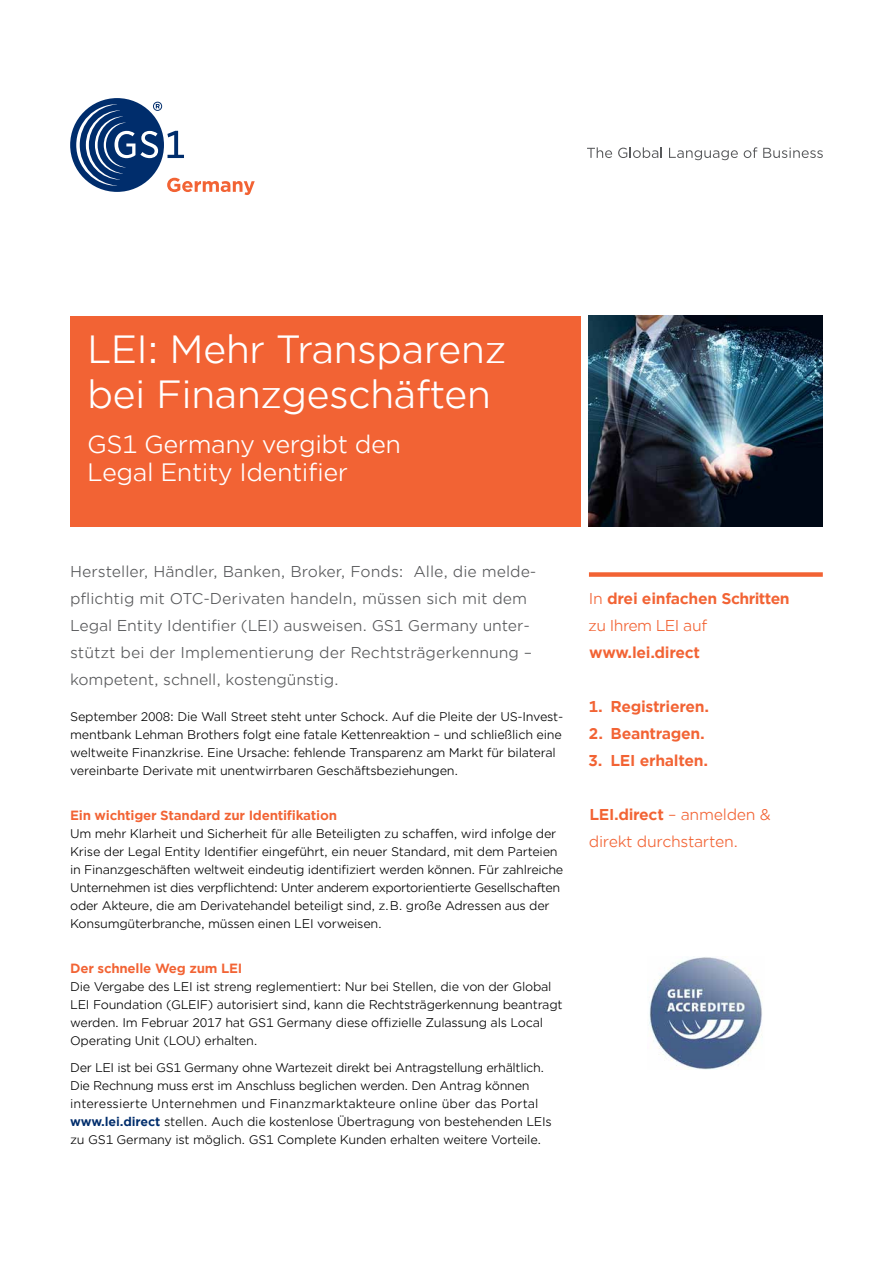
<style>
.page{position:relative;width:893px;height:1263px;background:#fff}
.page>*{position:absolute;margin:0;border:0;box-sizing:border-box;transform-origin:0 0}
.t1{font:37.5px/45px "Gotham Office";letter-spacing:-.02em;color:#fff}
.t2{font:24px/28.5px "Gotham Office";letter-spacing:-.02em;color:#fff}
.t3{font:15px/27px "Gotham Office";color:#58595b}
.t4{font:700 15px/27px "Gotham Office";letter-spacing:-.02em;color:#f26334}
.t5{font:15px/27px "Gotham Office";letter-spacing:-.02em;color:#f26334}
.t6{font:700 12.75px "Gotham Office";letter-spacing:-.02em;color:#f26334}
.t7{font:12px/18px "Gotham Office";letter-spacing:-.02em;color:#000}
.s1{font-weight:700;color:#002d6c}
.s2{font-weight:400}
.s3{font-weight:700}
</style>
<div class="page">
<div style="left:70px;top:98px;width:94px;height:94px;background:#002d6c;border-radius:50%"></div>
<svg style="left:76px;top:102px;width:179px;height:93px"></svg>
<svg style="left:587px;top:147px;width:25px;height:11px"></svg>
<svg style="left:618px;top:147px;width:44px;height:11px"></svg>
<svg style="left:669px;top:148px;width:69px;height:12px"></svg>
<svg style="left:744px;top:147px;width:13px;height:11px"></svg>
<svg style="left:763px;top:148px;width:60px;height:10px"></svg>
<div style="left:70px;top:316px;width:510px;height:210px;background:#f26334"></div>
<div style="left:589px;top:572px;width:234px;height:5px;background:#f26334"></div>
<img style="left:589px;top:316px;width:234px;height:210px">
<img style="left:649px;top:957px;width:113px;height:112px">
<h1 class="t1" style="left:87px;top:325px;width:421px">LEI: Mehr Transparenz bei Finanzgeschäften</h1>
<h2 class="t2" style="left:87px;top:429px;width:316px">GS1 Germany vergibt den<br>Legal Entity Identifier</h2>
<p class="t3" style="left:70px;top:557px;width:468px">Hersteller, Händler, Banken, Broker, Fonds: Alle, die melde&shy;pflichtig mit OTC-Derivaten handeln, müssen sich mit dem Legal Entity Identifier (LEI) ausweisen. GS1 Germany unter&shy;stützt bei der Implementierung der Rechtsträgerkennung – kompetent, schnell, kostengünstig.</p>
<p class="t7" style="left:70px;top:707px;width:495px">September 2008: Die Wall Street steht unter Schock. Auf die Pleite der US-Invest&shy;mentbank Lehman Brothers folgt eine fatale Kettenreaktion – und schließlich eine weltweite Finanzkrise. Eine Ursache: fehlende Transparenz am Markt für bilateral vereinbarte Derivate mit unentwirrbaren Geschäftsbeziehungen.</p>
<p class="t6" style="left:70px;top:806px;width:268px">Ein wichtiger Standard zur Identifikation</p>
<p class="t7" style="left:70px;top:824px;width:495px">Um mehr Klarheit und Sicherheit für alle Beteiligten zu schaffen, wird infolge der Krise der Legal Entity Identifier eingeführt, ein neuer Standard, mit dem Parteien in Finanzgeschäften weltweit eindeutig identifiziert werden können. Für zahlreiche Unternehmen ist dies verpflichtend: Unter anderem exportorientierte Gesellschaften oder Akteure, die am Derivatehandel beteiligt sind, z.B. große Adressen aus der Konsumgüterbranche, müssen einen LEI vorweisen.</p>
<p class="t6" style="left:70px;top:959px;width:174px">Der schnelle Weg zum LEI</p>
<p class="t7" style="left:70px;top:977px;width:494px">Die Vergabe des LEI ist streng reglementiert: Nur bei Stellen, die von der Global LEI Foundation (GLEIF) autorisiert sind, kann die Rechtsträgerkennung beantragt werden. Im Februar 2017 hat GS1 Germany diese offizielle Zulassung als Local Operating Unit (LOU) erhalten.</p>
<p class="t7" style="left:70px;top:1058px;width:483px">Der LEI ist bei GS1 Germany ohne Wartezeit direkt bei Antragstellung erhältlich.<br>Die Rechnung muss erst im Anschluss beglichen werden. Den Antrag können interessierte Unternehmen und Finanzmarktakteure online über das Portal <span class="s1">www.lei.direct</span> stellen. Auch die kostenlose Übertragung von bestehenden LEIs zu GS1 Germany ist möglich. GS1 Complete Kunden erhalten weitere Vorteile.</p>
<p class="t4" style="left:588px;top:585px;width:203px"><span class="s2">In</span> drei einfachen Schritten <span class="s2">zu Ihrem LEI auf</span></p>
<p class="t4" style="left:589px;top:639px;width:112px">www.lei.direct</p>
<p class="t4" style="left:589px;top:693px;width:122px">1. Registrieren.</p>
<p class="t4" style="left:589px;top:720px;width:117px">2. Beantragen.</p>
<p class="t4" style="left:588px;top:747px;width:121px">3. LEI erhalten.</p>
<p class="t5" style="left:589px;top:800px;width:183px"><span class="s3">LEI.direct</span> – anmelden &amp; direkt durchstarten.</p>
</div>
